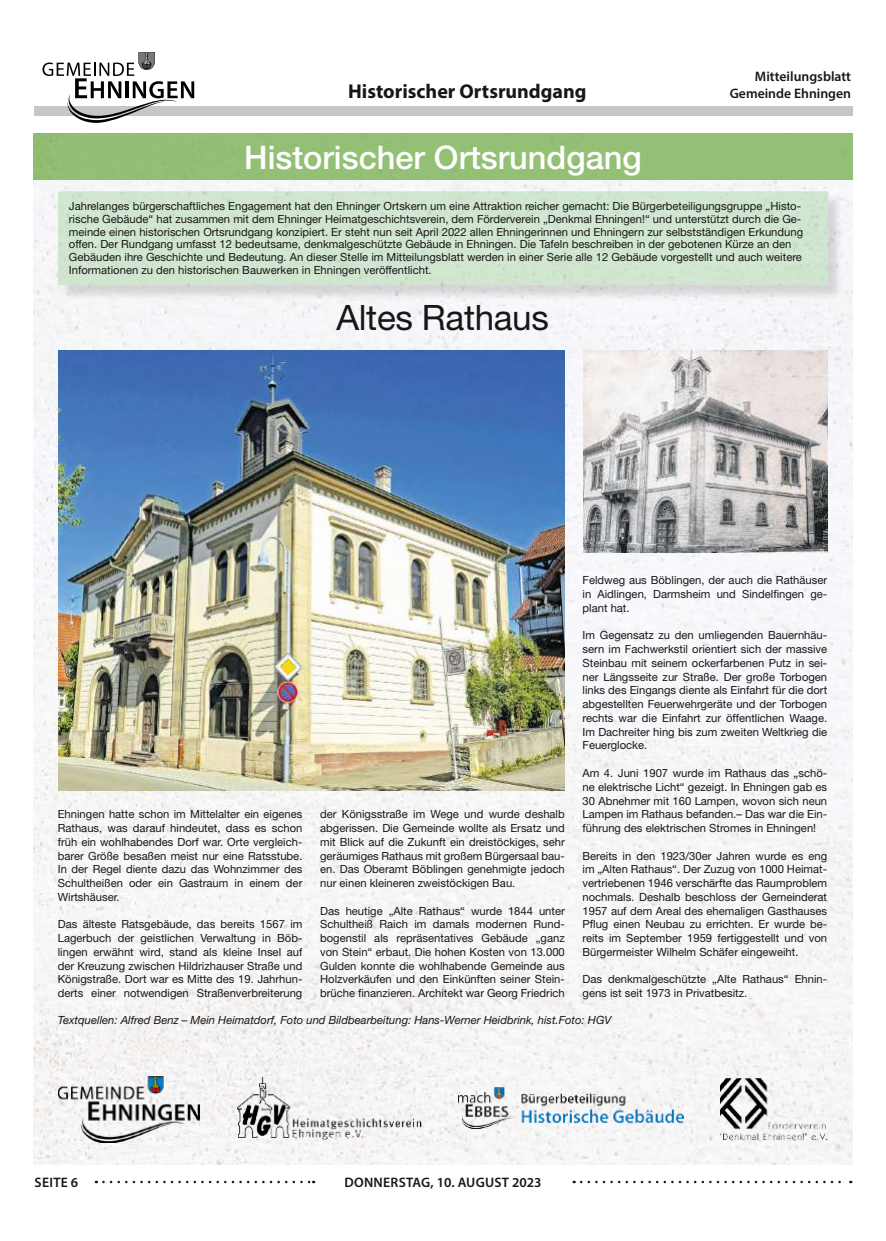
<style>
.page{position:relative;width:886px;height:1241px;background:#fff}
.page>*{position:absolute;margin:0;border:0;box-sizing:border-box;transform-origin:0 0}
.t1{font:35px "Helvetica Neue LT Std";letter-spacing:-.01em;color:#181715}
.t2{font:500 32.5px "Helvetica Neue LT Std";color:#fff}
.t3{font:700 20px "Myriad Pro";color:#181715}
.t4{font:600 13.75px "Myriad Pro";color:#181715}
.t5{font:600 13.75px "Myriad Pro";letter-spacing:.02em;color:#181715}
.t6{font:11.25px/13.8px "Helvetica Neue LT Std";color:#181715;text-align:justify}
.t7{font:italic 11.25px "Helvetica Neue LT Std";color:#181715}
</style>
<div class="page">
<div style="left:34px;top:106px;width:818px;height:10px;background:#c5c6c6"></div>
<svg style="left:42px;top:52px;width:152px;height:71px"></svg>
<svg style="left:581px;top:1180px;width:270px;height:2px"></svg>
<svg style="left:103px;top:1180px;width:211px;height:2px"></svg>
<img style="left:34px;top:179px;width:818px;height:985px">
<div style="left:34px;top:133px;width:818px;height:46px;background:#94c075"></div>
<img style="left:58px;top:191px;width:785px;height:109px">
<img style="left:58px;top:350px;width:507px;height:440px">
<img style="left:583px;top:350px;width:245px;height:202px">
<img style="left:459px;top:1087px;width:224px;height:40px">
<img style="left:721px;top:1078px;width:106px;height:61px">
<img style="left:58px;top:1076px;width:142px;height:66px">
<img style="left:237px;top:1076px;width:184px;height:62px">
<p class="t4" style="left:755px;top:68px;width:98px">Mitteilungsblatt</p>
<h3 class="t3" style="left:348px;top:79px;width:240px">Historischer Ortsrundgang</h3>
<p class="t4" style="left:730px;top:85px;width:123px">Gemeinde Ehningen</p>
<h2 class="t2" style="left:244px;top:138px;width:399px">Historischer Ortsrundgang</h2>
<p class="t6" style="left:69px;top:201px;width:736px;line-height:12.8px;text-align:left">Jahrelanges bürgerschaftliches Engagement hat den Ehninger Ortskern um eine Attraktion reicher gemacht: Die Bürgerbeteiligungsgruppe „Histo&shy;rische Gebäude“ hat zusammen mit dem Ehninger Heimatgeschichtsverein, dem Förderverein „Denkmal Ehningen!“ und unterstützt durch die Ge&shy;meinde einen historischen Ortsrundgang konzipiert. Er steht nun seit April 2022 allen Ehningerinnen und Ehningern zur selbstständigen Erkundung offen. Der Rundgang umfasst 12 bedeutsame, denkmalgeschützte Gebäude in Ehningen. Die Tafeln beschreiben in der gebotenen Kürze an den Gebäuden ihre Geschichte und Bedeutung. An dieser Stelle im Mitteilungsblatt werden in einer Serie alle 12 Gebäude vorgestellt und auch weitere Informationen zu den historischen Bauwerken in Ehningen veröffentlicht.</p>
<h1 class="t1" style="left:337px;top:304px;width:214px">Altes Rathaus</h1>
<p class="t6" style="left:582px;top:574px;width:246px">Feldweg aus Böblingen, der auch die Rathäuser in Aidlingen, Darmsheim und Sindelfngen ge&shy;plant hat.</p>
<p class="t6" style="left:582px;top:629px;width:246px">Im Gegensatz zu den umliegenden Bauernhäu&shy;sern im Fachwerkstil orientiert sich der massive Steinbau mit seinem ockerfarbenen Putz in sei&shy;ner Längsseite zur Straße. Der große Torbogen links des Eingangs diente als Einfahrt für die dort abgestellten Feuerwehrgeräte und der Torbogen rechts war die Einfahrt zur öffentlichen Waage.<br>Im Dachreiter hing bis zum zweiten Weltkrieg die Feuerglocke.</p>
<p class="t6" style="left:582px;top:767px;width:246px">Am 4. Juni 1907 wurde im Rathaus das „schö&shy;ne elektrische Licht“ gezeigt. In Ehningen gab es 30 Abnehmer mit 160 Lampen, wovon sich neun Lampen im Rathaus befanden.– Das war die Ein&shy;führung des elektrischen Stromes in Ehningen!</p>
<p class="t6" style="left:582px;top:849px;width:246px">Bereits in den 1923/30er Jahren wurde es eng im „Alten Rathaus“. Der Zuzug von 1000 Heimat&shy;vertriebenen 1946 verschärfte das Raumproblem nochmals. Deshalb beschloss der Gemeinderat 1957 auf dem Areal des ehemaligen Gasthauses Pfug einen Neubau zu errichten. Er wurde be&shy;reits im September 1959 fertiggestellt und von Bürgermeister Wilhelm Schäfer eingeweiht.</p>
<p class="t6" style="left:582px;top:973px;width:246px">Das denkmalgeschützte „Alte Rathaus“ Ehnin&shy;gens ist seit 1973 in Privatbesitz.</p>
<p class="t7" style="left:58px;top:1015px;width:555px">Textquellen: Alfred Benz – Mein Heimatdorf, Foto und Bildbearbeitung: Hans-Werner Heidbrink, hist.Foto: HGV</p>
<p class="t6" style="left:320px;top:808px;width:246px">der Königsstraße im Wege und wurde deshalb abgerissen. Die Gemeinde wollte als Ersatz und mit Blick auf die Zukunft ein dreistöckiges, sehr geräumiges Rathaus mit großem Bürgersaal bau&shy;en. Das Oberamt Böblingen genehmigte jedoch nur einen kleineren zweistöckigen Bau.</p>
<p class="t6" style="left:320px;top:904px;width:246px">Das heutige „Alte Rathaus“ wurde 1844 unter Schultheiß Raich im damals modernen Rund&shy;bogenstil als repräsentatives Gebäude „ganz von Stein“ erbaut. Die hohen Kosten von 13.000<br>Gulden konnte die wohlhabende Gemeinde aus Holzverkäufen und den Einkünften seiner Stein&shy;brüche fnanzieren. Architekt war Georg Friedrich</p>
<p class="t6" style="left:58px;top:808px;width:246px">Ehningen hatte schon im Mittelalter ein eigenes Rathaus, was darauf hindeutet, dass es schon früh ein wohlhabendes Dorf war. Orte vergleich&shy;barer Größe besaßen meist nur eine Ratsstube.<br>In der Regel diente dazu das Wohnzimmer des Schultheißen oder ein Gastraum in einem der Wirtshäuser.</p>
<p class="t6" style="left:58px;top:918px;width:246px">Das älteste Ratsgebäude, das bereits 1567 im Lagerbuch der geistlichen Verwaltung in Böb&shy;lingen erwähnt wird, stand als kleine Insel auf der Kreuzung zwischen Hildrizhauser Straße und Königstraße. Dort war es Mitte des 19. Jahrhun&shy;derts einer notwendigen Straßenverbreiterung</p>
<p class="t4" style="left:35px;top:1174px;width:45px">SEITE 6</p>
<p class="t5" style="left:344px;top:1174px;width:199px">DONNERSTAG, 10. AUGUST 2023</p>
</div>
